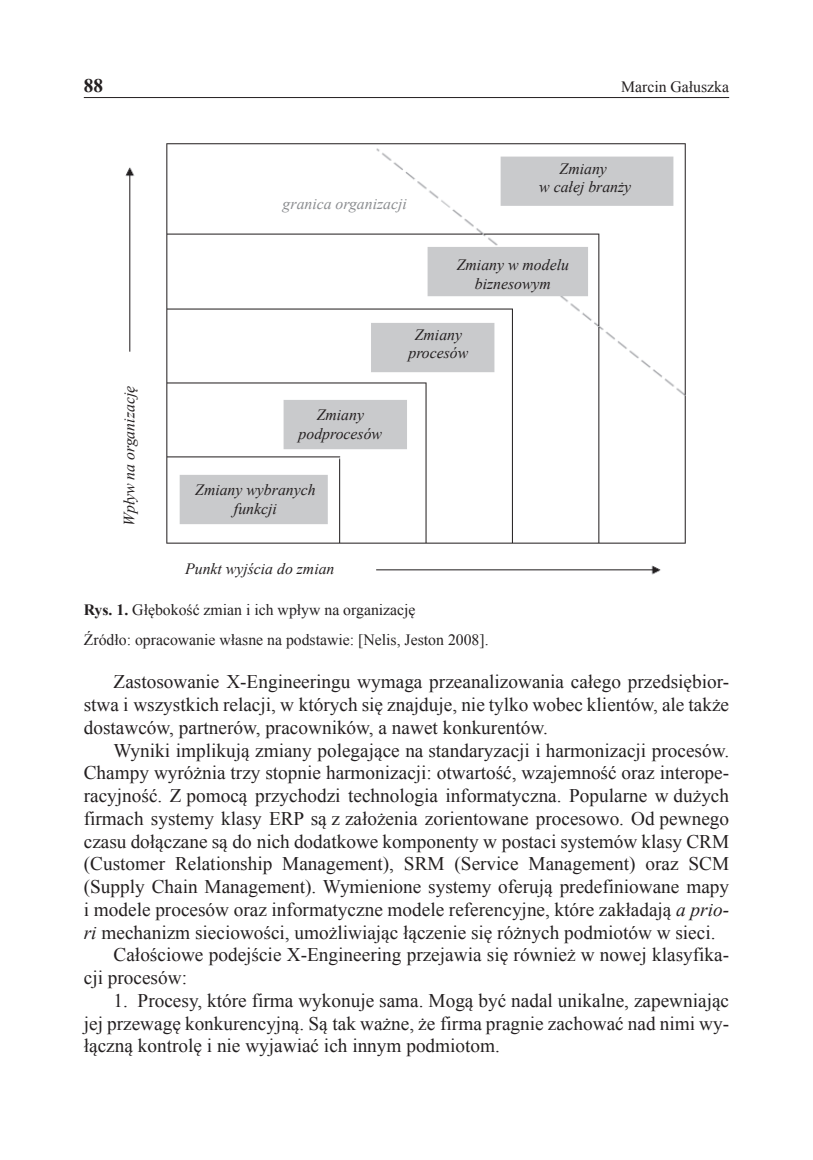
<style>
.page{position:relative;width:813px;height:1160px;background:#fff}
.page>*{position:absolute;margin:0;border:0;box-sizing:border-box;transform-origin:0 0}
.t1{font:19.25px/22.8px "Times New Roman";color:#231f20;text-align:justify}
.t2{font:700 19.25px "Times New Roman";color:#231f20}
.t3{font:italic 15.75px/18.9px "Times New Roman";color:#231f20;text-align:center}
.t4{font:15.75px/29.8px "Times New Roman";color:#231f20}
.t5{font:italic 15.75px "Times New Roman";color:#8a8c8f}
.s1{font-weight:700}
.s2{font-style:italic}
</style>
<div class="page">
<hr style="left:84px;top:97px;width:645px;height:1px;background:#231f20">
<img style="left:125px;top:143px;width:561px;height:432px">
<div style="left:189px;top:479px;width:133px;height:41px;background:#c9cacc"></div>
<div style="left:285px;top:404px;width:113px;height:41px;background:#c9cacc"></div>
<div style="left:374px;top:326px;width:116px;height:41px;background:#c9cacc"></div>
<div style="left:436px;top:253px;width:133px;height:41px;background:#c9cacc"></div>
<div style="left:521px;top:159px;width:133px;height:41px;background:#c9cacc"></div>
<div style="left:284px;top:196px;width:145px;height:30px;background:#fff"></div>
<div style="left:106px;top:362px;width:50px;height:196px;background:#fff"></div>
<div style="left:173px;top:552px;width:181px;height:30px;background:#fff"></div>
<p class="t2" style="left:84px;top:75px;width:21px">88</p>
<p class="t4" style="left:621px;top:72px;width:110px">Marcin Gałuszka</p>
<p class="t5" style="left:282px;top:194px;width:126px">granica organizacji</p>
<p class="t3" style="left:539px;top:159px;width:93px">Zmiany<br>w całej branży</p>
<p class="t3" style="left:457px;top:256px;width:113px">Zmiany w modelu biznesowym</p>
<p class="t3" style="left:120px;top:526px;width:142px;rotate:-90deg">Wpływ na organizację</p>
<p class="t3" style="left:298px;top:405px;width:85px">Zmiany podprocesów</p>
<p class="t3" style="left:195px;top:480px;width:122px">Zmiany wybranych funkcji</p>
<p class="t3" style="left:408px;top:325px;width:61px">Zmiany procesów</p>
<p class="t3" style="left:185px;top:559px;width:151px">Punkt wyjścia do zmian</p>
<p class="t4" style="left:84px;top:594px;width:406px"><span class="s1">Rys. 1.</span> Głębokość zmian i ich wpływ na organizację<br>Źródło: opracowanie własne na podstawie: [Nelis, Jeston 2008].</p>
<p class="t1" style="left:84px;top:670px;width:646px;text-indent:30px">Zastosowanie X-Engineeringu wymaga przeanalizowania całego przedsiębior&shy;stwa i wszystkich relacji, w których się znajduje, nie tylko wobec klientów, ale także dostawców, partnerów, pracowników, a nawet konkurentów.</p>
<p class="t1" style="left:114px;top:738px;width:617px">Wyniki implikują zmiany polegające na standaryzacji i harmonizacji procesów.</p>
<p class="t1" style="left:84px;top:761px;width:646px">Champy wyróżnia trzy stopnie harmonizacji: otwartość, wzajemność oraz interope-</p>
<p class="t1" style="left:84px;top:784px;width:646px">racyjność. Z pomocą przychodzi technologia informatyczna. Popularne w dużych</p>
<p class="t1" style="left:84px;top:807px;width:646px">firmach systemy klasy ERP są z założenia zorientowane procesowo. Od pewnego</p>
<p class="t1" style="left:84px;top:829px;width:646px">czasu dołączane są do nich dodatkowe komponenty w postaci systemów klasy CRM</p>
<p class="t1" style="left:84px;top:852px;width:646px">(Customer Relationship Management), SRM (Service Management) oraz SCM</p>
<p class="t1" style="left:84px;top:875px;width:646px">(Supply Chain Management). Wymienione systemy oferują predefiniowane mapy</p>
<p class="t1" style="left:84px;top:898px;width:646px">i modele procesów oraz informatyczne modele referencyjne, które zakładają <span class="s2">a prio-</span></p>
<p class="t1" style="left:84px;top:920px;width:633px"><span class="s2">ri</span> mechanizm sieciowości, umożliwiając łączenie się różnych podmiotów w sieci.</p>
<p class="t1" style="left:113px;top:943px;width:617px">Całościowe podejście X-Engineering przejawia się również w nowej klasyfika-</p>
<p class="t1" style="left:84px;top:966px;width:105px">cji procesów:</p>
<p class="t1" style="left:84px;top:989px;width:646px;text-indent:30px">1. Procesy, które firma wykonuje sama. Mogą być nadal unikalne, zapewniając jej przewagę konkurencyjną. Są tak ważne, że firma pragnie zachować nad nimi wy&shy;łączną kontrolę i nie wyjawiać ich innym podmiotom.</p>
</div>
